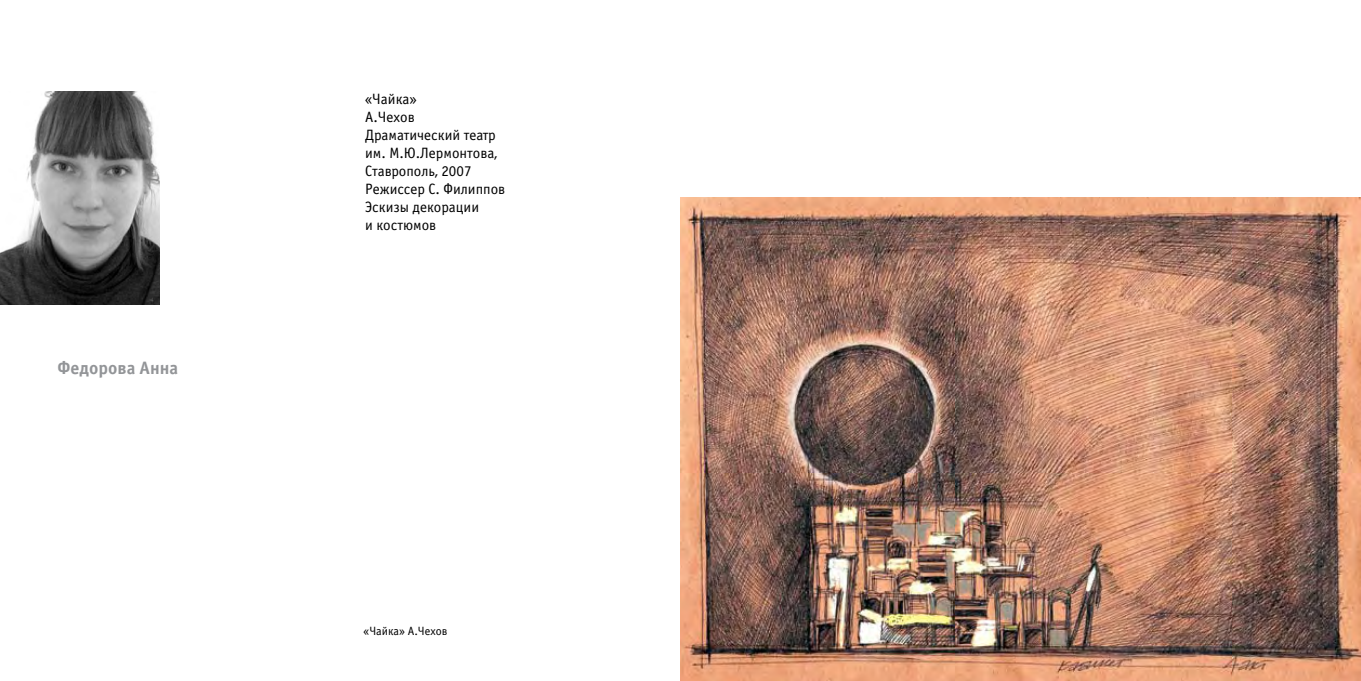
<style>
.page{position:relative;width:1361px;height:681px;background:#fff}
.page>*{position:absolute;margin:0;border:0;box-sizing:border-box;transform-origin:0 0}
.t1{font:700 18px "Officina Sans C";color:#939598}
.t2{font:15px/18px "Officina Sans C";color:#000}
.t3{font:12px "Officina Sans C";color:#000}
</style>
<div class="page">
<img style="left:0;top:92px;width:159px;height:212px">
<img style="left:680px;top:198px;width:681px;height:482px">
<p class="t1" style="left:57px;top:357px;width:122px">Федорова Анна</p>
<p class="t2" style="left:365px;top:90px;width:142px">«Чайка»<br>А.Чехов<br>Драматический театр им. М.Ю.Лермонтова,<br>Ставрополь, 2007<br>Режиссер С. Филиппов<br>Эскизы декорации<br>и костюмов</p>
<p class="t3" style="left:364px;top:623px;width:85px">«Чайка» А.Чехов</p>
</div>
